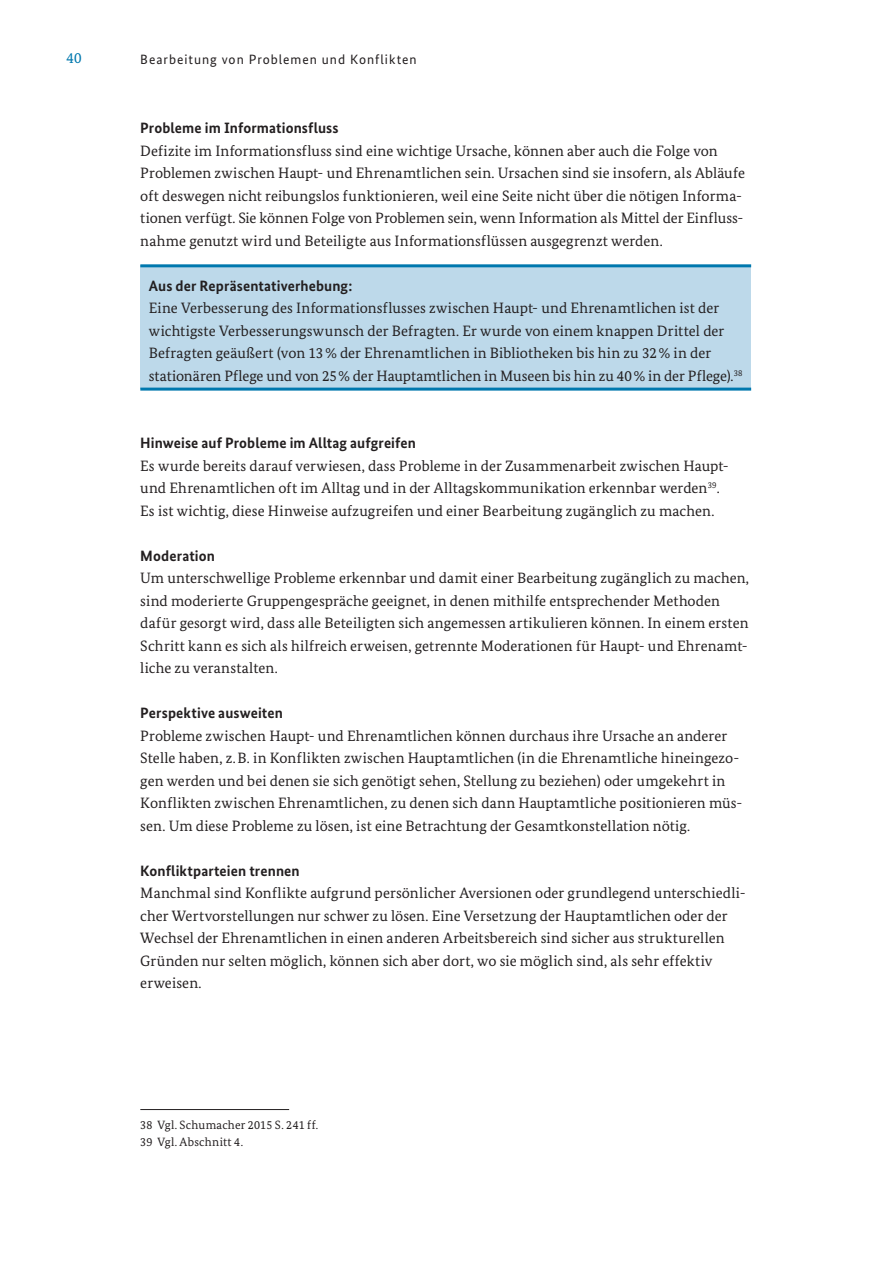
<style>
.page{position:relative;width:893px;height:1263px;background:#fff}
.page>*{position:absolute;margin:0;border:0;box-sizing:border-box;transform-origin:0 0}
.t1{font:15px/22.5px "Bundes Serif";letter-spacing:.005em;color:#231f20}
.t2{font:700 15px "Bundes Sans";letter-spacing:.005em;color:#231f20}
.t3{font:15px "Bundes Serif";color:#0078ae}
.t4{font:13.5px "Bundes Sans";letter-spacing:.07em;color:#231f20}
.t5{font:12px/17px "Bundes Serif";letter-spacing:.02em;color:#231f20}
</style>
<div class="page">
<div style="left:140px;top:266px;width:611px;height:123px;background:#bdd9ea"></div>
<hr style="left:140px;top:264px;width:611px;height:3px;background:#0078ae">
<hr style="left:140px;top:388px;width:611px;height:3px;background:#0078ae">
<hr style="left:140px;top:1109px;width:149px;height:1px;background:#231f20">
<p class="t3" style="left:67px;top:49px;width:16px">40</p>
<p class="t4" style="left:140px;top:51px;width:278px">Bearbeitung von Problemen und Konflikten</p>
<p class="t2" style="left:140px;top:119px;width:200px">Probleme im Informationsfluss</p>
<p class="t1" style="left:140px;top:139px;width:606px">Defizite im Informationsfluss sind eine wichtige Ursache, können aber auch die Folge von Problemen zwischen Haupt- und Ehrenamtlichen sein. Ursachen sind sie insofern, als Abläufe oft deswegen nicht reibungslos funktionieren, weil eine Seite nicht über die nötigen Informa&shy;tionen verfügt. Sie können Folge von Problemen sein, wenn Information als Mittel der Einfluss&shy;nahme genutzt wird und Beteiligte aus Informationsflüssen ausgegrenzt werden.</p>
<p class="t2" style="left:149px;top:276px;width:205px">Aus der Repräsentativerhebung:</p>
<p class="t1" style="left:149px;top:297px;width:595px">Eine Verbesserung des Informationsflusses zwischen Haupt- und Ehrenamtlichen ist der wichtigste Verbesserungswunsch der Befragten. Er wurde von einem knappen Drittel der Befragten geäußert (von 13% der Ehrenamtlichen in Bibliotheken bis hin zu 32% in der stationären Pflege und von 25% der Hauptamtlichen in Museen bis hin zu 40% in der Pflege).<sup>38</sup></p>
<p class="t2" style="left:140px;top:434px;width:277px">Hinweise auf Probleme im Alltag aufgreifen</p>
<p class="t1" style="left:140px;top:454px;width:590px">Es wurde bereits darauf verwiesen, dass Probleme in der Zusammenarbeit zwischen Haupt&shy;und Ehrenamtlichen oft im Alltag und in der Alltagskommunikation erkennbar werden<sup>39</sup>.<br>Es ist wichtig, diese Hinweise aufzugreifen und einer Bearbeitung zugänglich zu machen.</p>
<p class="t2" style="left:140px;top:546px;width:76px">Moderation</p>
<p class="t1" style="left:140px;top:567px;width:610px">Um unterschwellige Probleme erkennbar und damit einer Bearbeitung zugänglich zu machen, sind moderierte Gruppengespräche geeignet, in denen mithilfe entsprechender Methoden dafür gesorgt wird, dass alle Beteiligten sich angemessen artikulieren können. In einem ersten Schritt kann es sich als hilfreich erweisen, getrennte Moderationen für Haupt- und Ehrenamt&shy;liche zu veranstalten.</p>
<p class="t2" style="left:140px;top:704px;width:144px">Perspektive ausweiten</p>
<p class="t1" style="left:140px;top:724px;width:604px">Probleme zwischen Haupt- und Ehrenamtlichen können durchaus ihre Ursache an anderer Stelle haben, z.B. in Konflikten zwischen Hauptamtlichen (in die Ehrenamtliche hineingezo&shy;gen werden und bei denen sie sich genötigt sehen, Stellung zu beziehen) oder umgekehrt in Konflikten zwischen Ehrenamtlichen, zu denen sich dann Hauptamtliche positionieren müs&shy;sen. Um diese Probleme zu lösen, ist eine Betrachtung der Gesamtkonstellation nötig.</p>
<p class="t2" style="left:140px;top:861px;width:161px">Konfliktparteien trennen</p>
<p class="t1" style="left:140px;top:882px;width:607px">Manchmal sind Konflikte aufgrund persönlicher Aversionen oder grundlegend unterschiedli&shy;cher Wertvorstellungen nur schwer zu lösen. Eine Versetzung der Hauptamtlichen oder der Wechsel der Ehrenamtlichen in einen anderen Arbeitsbereich sind sicher aus strukturellen Gründen nur selten möglich, können sich aber dort, wo sie möglich sind, als sehr effektiv erweisen.</p>
<p class="t5" style="left:140px;top:1116px;width:179px">38 Vgl. Schumacher 2015 S. 241 ff.<br>39 Vgl. Abschnitt 4.</p>
</div>
